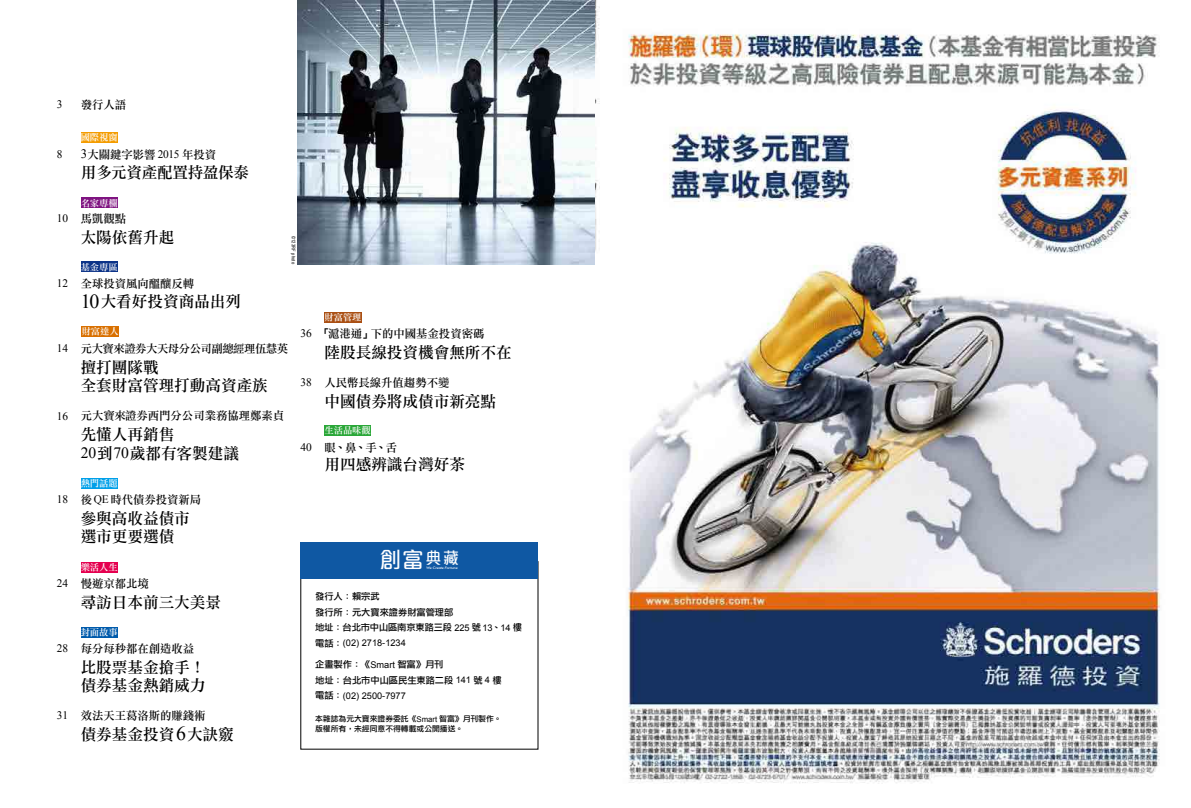
<style>
.page{position:relative;width:1191px;height:808px;background:#fff}
.page>*{position:absolute;margin:0;border:0;box-sizing:border-box;transform-origin:0 0}
.t1{font:500 22.3px "M Elle HK";color:#fff;scale:.96 1}
.t2{font:15.7px/18.4px "DF Li Song Md WIN BF";color:#000}
.t3{font:15.7px "DF Li Song Md WIN BF";letter-spacing:-.02em;color:#000}
.t4{font:11.5px "DF Li Song Md WIN BF";color:#000}
.t5{font:11.5px "DF Li Song Md WIN BF";letter-spacing:-.04em;color:#000}
.t6{font:11.5px "Times New Roman";color:#000}
.t7{font:9.3px "DF Li Song Md WIN BF";color:#fff}
.t8{font:9.2px/15.6px "DF Li Hei Md WIN BF";color:#000}
.t9{font:9.2px "Arial";color:#000}
.t10{font:7.8px/9.9px "DF Li Hei Md WIN BF";color:#000}
.t11{font:5px "Arial Narrow";letter-spacing:.03em;color:#000}
.t12{font:italic 500 3.4px "Futura BT";letter-spacing:-.025em;color:#fff;scale:1.14 1}
.s1{font-family:"Times New Roman";font-size:12.9px}
.s2{font-family:"Times New Roman"}
.s3{font-family:"Times New Roman";font-size:20px}
.s4{font-family:"Arial"}
.s5{font-family:"DF Li Hei Md WIN BF"}
</style>
<div class="page">
<div style="left:81px;top:262px;width:36px;height:10px;background:#0c3388"></div>
<div style="left:300px;top:542px;width:238px;height:36px;background:#0f58a3"></div>
<div style="left:81px;top:132px;width:37px;height:11px;background:#f49c00"></div>
<div style="left:81px;top:198px;width:37px;height:10px;background:#7f1381"></div>
<div style="left:81px;top:478px;width:37px;height:10px;background:#00a0e9"></div>
<div style="left:81px;top:562px;width:37px;height:10px;background:#e5004f"></div>
<div style="left:81px;top:326px;width:38px;height:11px;background:#d97000"></div>
<div style="left:324px;top:425px;width:47px;height:11px;background:#2aa738"></div>
<div style="left:81px;top:627px;width:37px;height:11px;background:#005bac"></div>
<div style="left:324px;top:312px;width:37px;height:11px;background:#aa4f13"></div>
<img style="left:298px;top:0;width:297px;height:264px">
<img style="left:595px;top:0;width:565px;height:784px">
<p class="t6" style="left:57px;top:97px;width:7px">3</p>
<p class="t4" style="left:81px;top:99px;width:47px">發行人語</p>
<p class="t7" style="left:81px;top:133px;width:38px">國際視窗</p>
<p class="t6" style="left:57px;top:146px;width:7px">8</p>
<p class="t4" style="left:81px;top:149px;width:137px"><span class="s1">3</span>大關鍵字影響 <span class="s2">2015</span> 年投資</p>
<h2 class="t3" style="left:81px;top:164px;width:170px">用多元資產配置持盈保泰</h2>
<p class="t7" style="left:81px;top:198px;width:38px">名家專欄</p>
<p class="t4" style="left:57px;top:213px;width:71px"><span class="s2">10</span> 馬凱觀點</p>
<h2 class="t2" style="left:81px;top:228px;width:95px">太陽依舊升起</h2>
<p class="t7" style="left:81px;top:262px;width:38px">基金專區</p>
<p class="t4" style="left:57px;top:278px;width:139px"><span class="s2">12</span> 全球投資風向醞釀反轉</p>
<h2 class="t2" style="left:81px;top:292px;width:162px"><span class="s3">10</span>大看好投資商品出列</h2>
<p class="t7" style="left:82px;top:327px;width:38px">財富達人</p>
<p class="t6" style="left:57px;top:341px;width:13px">14</p>
<h2 class="t2" style="left:81px;top:358px;width:189px">擅打團隊戰<br>全套財富管理打動高資產族</h2>
<p class="t6" style="left:57px;top:408px;width:13px">16</p>
<h2 class="t2" style="left:81px;top:425px;width:160px">先懂人再銷售<br><span class="s2">20</span>到<span class="s2">70</span>歲都有客製建議</h2>
<p class="t7" style="left:81px;top:479px;width:38px">熱門話題</p>
<p class="t4" style="left:57px;top:494px;width:146px"><span class="s2">18</span> 後<span class="s2">QE</span>時代債券投資新局</p>
<h2 class="t2" style="left:81px;top:509px;width:111px">參與高收益債市選市更要選債</h2>
<p class="t7" style="left:81px;top:562px;width:38px">樂活人生</p>
<p class="t4" style="left:57px;top:577px;width:94px"><span class="s2">24</span> 慢遊京都北境</p>
<h2 class="t2" style="left:81px;top:592px;width:142px">尋訪日本前三大美景</h2>
<p class="t7" style="left:81px;top:628px;width:38px">封面故事</p>
<p class="t4" style="left:57px;top:643px;width:139px"><span class="s2">28</span> 每分每秒都在創造收益</p>
<h2 class="t2" style="left:81px;top:658px;width:126px">比股票基金搶手！債券基金熱銷威力</h2>
<p class="t4" style="left:57px;top:710px;width:150px"><span class="s2">31</span> 效法天王葛洛斯的賺錢術</p>
<h2 class="t2" style="left:81px;top:725px;width:155px">債券基金投資<span class="s3">6</span>大訣竅</h2>
<p class="t11" style="left:297px;top:236px;width:30px;rotate:90deg">©123RF photo</p>
<p class="t7" style="left:324px;top:313px;width:38px">財富管理</p>
<p class="t4" style="left:300px;top:328px;width:185px"><span class="s2">36</span> 「滬港通」下的中國基金投資密碼</p>
<h2 class="t2" style="left:324px;top:343px;width:189px">陸股長線投資機會無所不在</h2>
<p class="t4" style="left:300px;top:377px;width:150px"><span class="s2">38</span> 人民幣長線升值趨勢不變</p>
<h2 class="t2" style="left:324px;top:392px;width:173px">中國債券將成債市新亮點</h2>
<p class="t7" style="left:324px;top:426px;width:48px">生活品味觀</p>
<p class="t4" style="left:300px;top:442px;width:98px"><span class="s2">40</span> 眼、鼻、手、舌</p>
<h2 class="t2" style="left:324px;top:455px;width:142px">用四感辨識台灣好茶</h2>
<p class="t5" style="left:81px;top:342px;width:209px">元大寶來證券大天母分公司副總經理伍慧英</p>
<p class="t4" style="left:81px;top:410px;width:205px">元大寶來證券西門分公司業務協理鄭素貞</p>
<h1 class="t1" style="left:380px;top:544px;width:84px">創富<sup>典藏</sup></h1>
<p class="t12" style="left:426px;top:566px;width:29px">We Create Fortune</p>
<p class="t8" style="left:315px;top:588px;width:208px">發行人：賴宗武<br>發行所：元大寶來證券財富管理部<br>地址：台北市中山區南京東路三段 <span class="s4">225</span> 號 <span class="s4">13</span>、<span class="s4">14</span> 樓</p>
<p class="t9" style="left:315px;top:637px;width:92px"><span class="s5">電話：</span>(02) 2718-1234</p>
<p class="t8" style="left:315px;top:656px;width:188px">企畫製作：《<span class="s4">Smart</span> 智富》月刊<br>地址：台北市中山區民生東路二段 <span class="s4">141</span> 號 <span class="s4">4</span> 樓</p>
<p class="t9" style="left:315px;top:689px;width:92px"><span class="s5">電話：</span>(02) 2500-7977</p>
<p class="t10" style="left:315px;top:714px;width:188px">本雜誌為元大寶來證券委託《<span class="s4">Smart</span> 智富》月刊製作。版權所有，未經同意不得轉載或公開播送。</p>
</div>
